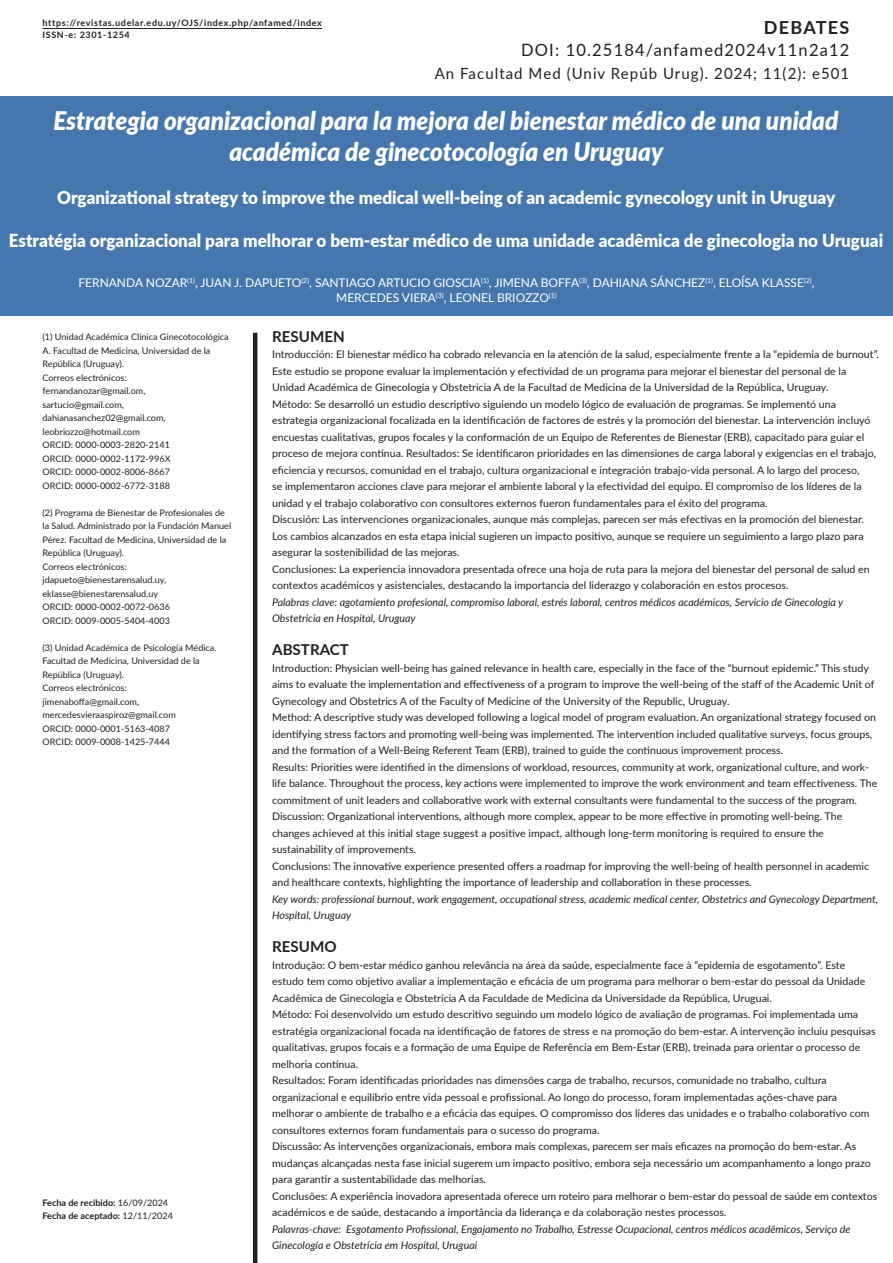
<style>
.page{position:relative;width:893px;height:1263px;background:#fff}
.page>*{position:absolute;margin:0;border:0;box-sizing:border-box;transform-origin:0 0}
.t1{font:italic 900 25.5px/30.6px "Lato";color:#fff;text-align:center;scale:.95 1}
.t2{font:900 18px "Lato";color:#fff;scale:.95 1}
.t3{font:700 18px "Lato";letter-spacing:.07em;color:#231f20}
.t4{font:16.95px "Lato";letter-spacing:.07em;color:#231f20}
.t5{font:15.45px "Lato";letter-spacing:.07em;color:#231f20}
.t6{font:700 15px "Lato";color:#231f20}
.t7{font:12px/14.4px "Lato";color:#fff;text-align:center}
.t8{font:10.5px/16.5px "Lato";color:#231f20}
.t9{font:italic 10.5px/16.5px "Lato";color:#231f20}
.t10{font:9px/13.5px "Lato";color:#231f20}
.t11{font:700 9px "Lato";letter-spacing:.07em;color:#231f20}
.t12{font:700 9px/13.5px "Lato";color:#231f20}
.s1{font-weight:400}
</style>
<div class="page">
<div style="left:0;top:96px;width:893px;height:219px;background:#4577ae"></div>
<hr style="left:43px;top:28px;width:279px;height:1px;background:#231f20">
<hr style="left:253px;top:333px;width:4px;height:930px;background:#231f20">
<p class="t11" style="left:43px;top:16px;width:281px">https://revistas.udelar.edu.uy/OJS/index.php/anfamed/index</p>
<p class="t11" style="left:43px;top:28px;width:89px">ISSN-e: 2301-1254</p>
<p class="t3" style="left:764px;top:14px;width:87px">DEBATES</p>
<p class="t4" style="left:521px;top:38px;width:330px">DOI: 10.25184/anfamed2024v11n2a12</p>
<p class="t5" style="left:435px;top:62px;width:416px">An Facultad Med (Univ Repúb Urug). 2024; 11(2): e501</p>
<p class="t1" style="left:53px;top:104px;width:828px">Estrategia organizacional para la mejora del bienestar médico de una unidad académica de ginecotocología en Uruguay</p>
<p class="t2" style="left:57px;top:184px;width:820px">Organizational strategy to improve the medical well-being of an academic gynecology unit in Uruguay</p>
<p class="t2" style="left:9px;top:227px;width:922px">Estratégia organizacional para melhorar o bem-estar médico de uma unidade acadêmica de ginecologia no Uruguai</p>
<p class="t7" style="left:78px;top:275px;width:737px">FERNANDA NOZAR<sup>(1)</sup>, JUAN J. DAPUETO<sup>(2)</sup>, SANTIAGO ARTUCIO GIOSCIA<sup>(1)</sup>, JIMENA BOFFA<sup>(3)</sup>, DAHIANA SÁNCHEZ<sup>(1)</sup>, ELOÍSA KLASSE<sup>(2)</sup>,<br>MERCEDES VIERA<sup>(3)</sup>, LEONEL BRIOZZO<sup>(1)</sup></p>
<p class="t10" style="left:43px;top:330px;width:188px">(1) Unidad Académica Clínica Ginecotocológica<br>A. Facultad de Medicina, Universidad de la<br>República (Uruguay).</p>
<p class="t10" style="left:43px;top:370px;width:86px">Correos electrónicos:</p>
<p class="t10" style="left:43px;top:384px;width:104px">fernandanozar@gmail.om,</p>
<p class="t10" style="left:43px;top:397px;width:83px">sartucio@gmail.com,</p>
<p class="t10" style="left:43px;top:411px;width:125px">dahianasanchez02@gmail.com,</p>
<p class="t10" style="left:43px;top:424px;width:99px">leobriozzo@hotmail.com</p>
<p class="t10" style="left:43px;top:438px;width:129px">ORCID: 0000-0003-2820-2141</p>
<p class="t10" style="left:43px;top:451px;width:130px">ORCID: 0000-0002-1172-996X</p>
<p class="t10" style="left:43px;top:465px;width:129px">ORCID: 0000-0002-8006-8667</p>
<p class="t10" style="left:43px;top:478px;width:129px">ORCID: 0000-0002-6772-3188</p>
<p class="t10" style="left:43px;top:505px;width:190px">(2) Programa de Bienestar de Profesionales de la Salud. Administrado por la Fundación Manuel Pérez. Facultad de Medicina, Universidad de la República (Uruguay).</p>
<p class="t10" style="left:43px;top:559px;width:86px">Correos electrónicos:</p>
<p class="t10" style="left:43px;top:573px;width:125px">jdapueto@bienestarensalud.uy,</p>
<p class="t10" style="left:43px;top:586px;width:117px">eklasse@bienestarensalud.uy</p>
<p class="t10" style="left:43px;top:600px;width:129px">ORCID: 0000-0002-0072-0636</p>
<p class="t10" style="left:43px;top:613px;width:129px">ORCID: 0009-0005-5404-4003</p>
<p class="t10" style="left:43px;top:640px;width:176px">(3) Unidad Académica de Psicología Médica.<br>Facultad de Medicina, Universidad de la<br>República (Uruguay).</p>
<p class="t10" style="left:43px;top:681px;width:86px">Correos electrónicos:</p>
<p class="t10" style="left:43px;top:694px;width:98px">jimenaboffa@gmail.com,</p>
<p class="t10" style="left:43px;top:708px;width:135px">mercedesvieraaspiroz@gmail.com</p>
<p class="t10" style="left:43px;top:721px;width:129px">ORCID: 0000-0001-5163-4087</p>
<p class="t10" style="left:43px;top:735px;width:129px">ORCID: 0009-0008-1425-7444</p>
<p class="t6" style="left:272px;top:325px;width:74px">RESUMEN</p>
<p class="t8" style="left:272px;top:346px;width:608px">Introducción: El bienestar médico ha cobrado relevancia en la atención de la salud, especialmente frente a la “epidemia de burnout”.<br>Este estudio se propone evaluar la implementación y efectividad de un programa para mejorar el bienestar del personal de la<br>Unidad Académica de Ginecología y Obstetricia A de la Facultad de Medicina de la Universidad de la República, Uruguay.</p>
<p class="t8" style="left:272px;top:395px;width:605px">Método: Se desarrolló un estudio descriptivo siguiendo un modelo lógico de evaluación de programas. Se implementó una estrategia organizacional focalizada en la identificación de factores de estrés y la promoción del bienestar. La intervención incluyó encuestas cualitativas, grupos focales y la conformación de un Equipo de Referentes de Bienestar (ERB), capacitado para guiar el proceso de mejora continua. Resultados: Se identificaron prioridades en las dimensiones de carga laboral y exigencias en el trabajo, eficiencia y recursos, comunidad en el trabajo, cultura organizacional e integración trabajo-vida personal. A lo largo del proceso,<br>se implementaron acciones clave para mejorar el ambiente laboral y la efectividad del equipo. El compromiso de los líderes de la unidad y el trabajo colaborativo con consultores externos fueron fundamentales para el éxito del programa.</p>
<p class="t8" style="left:272px;top:511px;width:593px;text-align:justify">Discusión: Las intervenciones organizacionales, aunque más complejas, parecen ser más efectivas en la promoción del bienestar.<br>Los cambios alcanzados en esta etapa inicial sugieren un impacto positivo, aunque se requiere un seguimiento a largo plazo para asegurar la sostenibilidad de las mejoras.</p>
<p class="t8" style="left:272px;top:560px;width:599px">Conclusiones: La experiencia innovadora presentada ofrece una hoja de ruta para la mejora del bienestar del personal de salud en contextos académicos y asistenciales, destacando la importancia del liderazgo y colaboración en estos procesos.</p>
<p class="t9" style="left:272px;top:593px;width:573px">Palabras clave: agotamiento profesional, compromiso laboral, estrés laboral, centros médicos académicos, Servicio de Ginecología y<br>Obstetricia en Hospital, Uruguay</p>
<p class="t6" style="left:272px;top:639px;width:78px">ABSTRACT</p>
<p class="t8" style="left:272px;top:659px;width:604px">Introduction: Physician well-being has gained relevance in health care, especially in the face of the “burnout epidemic.” This study aims to evaluate the implementation and effectiveness of a program to improve the well-being of the staff of the Academic Unit of<br>Gynecology and Obstetrics A of the Faculty of Medicine of the University of the Republic, Uruguay.</p>
<p class="t8" style="left:272px;top:709px;width:605px">Method: A descriptive study was developed following a logical model of program evaluation. An organizational strategy focused on identifying stress factors and promoting well-being was implemented. The intervention included qualitative surveys, focus groups, and the formation of a Well-Being Referent Team (ERB), trained to guide the continuous improvement process.</p>
<p class="t8" style="left:272px;top:758px;width:607px">Results: Priorities were identified in the dimensions of workload, resources, community at work, organizational culture, and work&shy;life balance. Throughout the process, key actions were implemented to improve the work environment and team effectiveness. The commitment of unit leaders and collaborative work with external consultants were fundamental to the success of the program.</p>
<p class="t8" style="left:272px;top:808px;width:572px">Discussion: Organizational interventions, although more complex, appear to be more effective in promoting well-being. The changes achieved at this initial stage suggest a positive impact, although long-term monitoring is required to ensure the sustainability of improvements.</p>
<p class="t8" style="left:272px;top:857px;width:598px">Conclusions: The innovative experience presented offers a roadmap for improving the well-being of health personnel in academic and healthcare contexts, highlighting the importance of leadership and collaboration in these processes.</p>
<p class="t9" style="left:272px;top:890px;width:608px">Key words: professional burnout, work engagement, occupational stress, academic medical center, Obstetrics and Gynecology Department,<br>Hospital, Uruguay</p>
<p class="t6" style="left:272px;top:936px;width:66px">RESUMO</p>
<p class="t8" style="left:272px;top:956px;width:595px">Introdução: O bem-estar médico ganhou relevância na área da saúde, especialmente face à “epidemia de esgotamento”. Este estudo tem como objetivo avaliar a implementação e eficácia de um programa para melhorar o bem-estar do pessoal da Unidade<br>Acadêmica de Ginecologia e Obstetrícia A da Faculdade de Medicina da Universidade da República, Uruguai.</p>
<p class="t8" style="left:272px;top:1006px;width:605px">Método: Foi desenvolvido um estudo descritivo seguindo um modelo lógico de avaliação de programas. Foi implementada uma estratégia organizacional focada na identificação de fatores de stress e na promoção do bem-estar. A intervenção incluiu pesquisas qualitativas, grupos focais e a formação de uma Equipe de Referência em Bem-Estar (ERB), treinada para orientar o processo de melhoria contínua.</p>
<p class="t8" style="left:272px;top:1072px;width:599px">Resultados: Foram identificadas prioridades nas dimensões carga de trabalho, recursos, comunidade no trabalho, cultura organizacional e equilíbrio entre vida pessoal e profissional. Ao longo do processo, foram implementadas ações-chave para melhorar o ambiente de trabalho e a eficácia das equipes. O compromisso dos líderes das unidades e o trabalho colaborativo com consultores externos foram fundamentais para o sucesso do programa.</p>
<p class="t8" style="left:272px;top:1138px;width:600px">Discussão: As intervenções organizacionais, embora mais complexas, parecem ser mais eficazes na promoção do bem-estar. As mudanças alcançadas nesta fase inicial sugerem um impacto positivo, embora seja necessário um acompanhamento a longo prazo para garantir a sustentabilidade das melhorias.</p>
<p class="t8" style="left:272px;top:1187px;width:607px">Conclusões: A experiência inovadora apresentada oferece um roteiro para melhorar o bem-estar do pessoal de saúde em contextos académicos e de saúde, destacando a importância da liderança e da colaboração nestes processos.</p>
<p class="t9" style="left:272px;top:1220px;width:580px">Palavras-chave: Esgotamento Profissional, Engajamento no Trabalho, Estresse Ocupacional, centros médicos acadêmicos, Serviço de<br>Ginecología e Obstetrícia em Hospital, Uruguai</p>
<p class="t12" style="left:43px;top:1195px;width:132px">Fecha de recibido: <span class="s1">16/09/2024<br></span>Fecha de aceptado: <span class="s1">12/11/2024</span></p>
</div>
